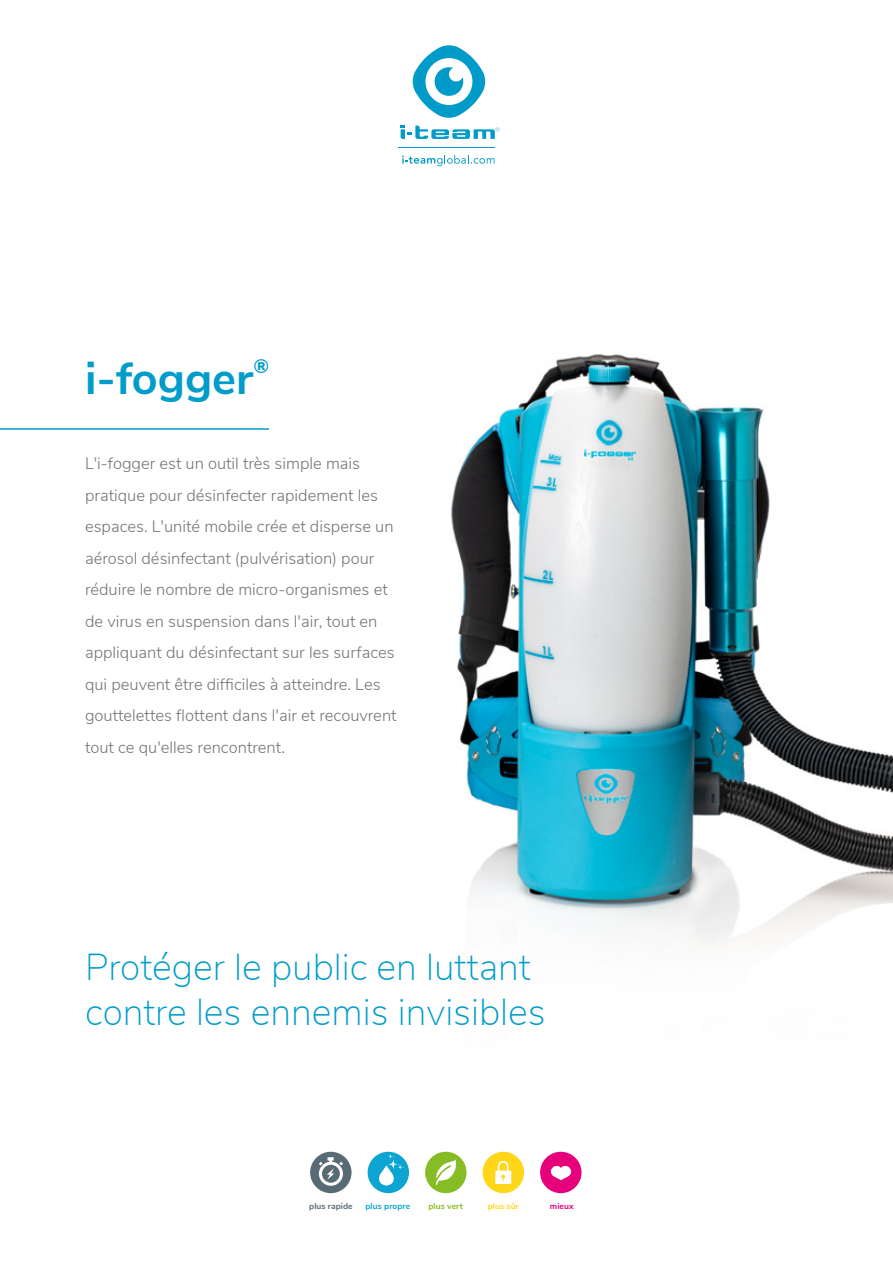
<style>
.page{position:relative;width:893px;height:1263px;background:#fff}
.page>*{position:absolute;margin:0;border:0;box-sizing:border-box;transform-origin:0 0}
.t1{font:700 45px "Nunito Sans";color:#009cca}
.t2{font:200 37.5px/45px "Nunito Sans";color:#009cca}
.t3{font:700 19.2px "Nunito Sans";color:#009cca}
.t4{font:300 16.5px/31.5px "Nunito Sans";color:#767675}
.t5{font:700 8.4px "Nunito Sans";letter-spacing:.005em;color:#586b74}
.t6{font:700 8.4px "Nunito Sans";letter-spacing:.005em;color:#0ca4d1}
.t7{font:700 8.4px "Nunito Sans";letter-spacing:.005em;color:#86bc25}
.t8{font:700 8.4px "Nunito Sans";letter-spacing:.005em;color:#ffd618}
.t9{font:700 8.4px "Nunito Sans";letter-spacing:.005em;color:#e6007a}
.s1{color:#ffd619}
</style>
<div class="page">
<img style="left:451px;top:354px;width:442px;height:593px">
<hr style="left:0;top:428px;width:269px;height:2px;background:#009cca">
<div style="left:368px;top:1152px;width:41px;height:41px;background:#0ca4d1;border-radius:50%"></div>
<svg style="left:379px;top:1153px;width:24px;height:32px"></svg>
<div style="left:483px;top:1152px;width:41px;height:41px;background:#ffd618;border-radius:50%"></div>
<svg style="left:495px;top:1161px;width:16px;height:23px"></svg>
<div style="left:425px;top:1152px;width:42px;height:41px;background:#86bc25;border-radius:50%"></div>
<svg style="left:435px;top:1160px;width:21px;height:25px"></svg>
<div style="left:540px;top:1152px;width:41px;height:41px;background:#e6007a;border-radius:50%"></div>
<svg style="left:550px;top:1165px;width:22px;height:15px"></svg>
<div style="left:310px;top:1152px;width:42px;height:41px;background:#586b74;border-radius:50%"></div>
<svg style="left:319px;top:1157px;width:24px;height:29px"></svg>
<svg style="left:413px;top:45px;width:72px;height:73px"></svg>
<svg style="left:402px;top:155px;width:93px;height:11px"></svg>
<hr style="left:398px;top:147px;width:97px;height:1px;background:#009bc9">
<svg style="left:401px;top:125px;width:99px;height:14px"></svg>
<h1 class="t1" style="left:85px;top:346px;width:170px">i-fogger</h1>
<p class="t3" style="left:253px;top:352px;width:17px">®</p>
<p class="t4" style="left:85px;top:447px;width:313px">L'i-fogger est un outil très simple mais pratique pour désinfecter rapidement les espaces. L'unité mobile crée et disperse un aérosol désinfectant (pulvérisation) pour réduire le nombre de micro-organismes et de virus en suspension dans l'air, tout en appliquant du désinfectant sur les surfaces qui peuvent être difficiles à atteindre. Les gouttelettes flottent dans l'air et recouvrent tout ce qu'elles rencontrent.</p>
<h2 class="t2" style="left:85px;top:943px;width:462px">Protéger le public en luttant contre les ennemis invisibles</h2>
<p class="t5" style="left:309px;top:1200px;width:45px">plus rapide</p>
<p class="t6" style="left:365px;top:1200px;width:46px">plus propre</p>
<p class="t7" style="left:428px;top:1200px;width:36px">plus vert</p>
<p class="t8" style="left:488px;top:1200px;width:33px">plus s<span class="s1">û</span>r</p>
<p class="t9" style="left:550px;top:1200px;width:25px">mieux</p>
</div>
